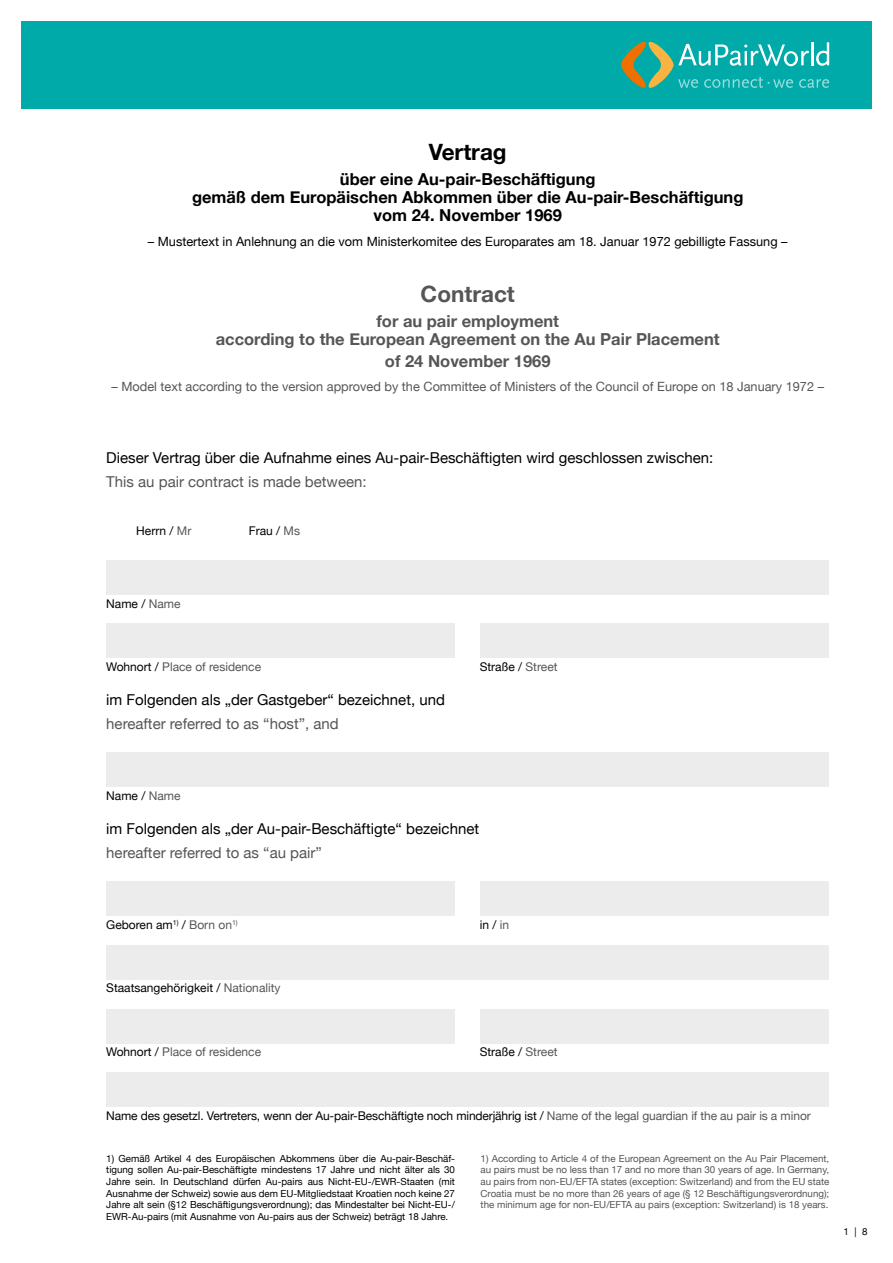
<style>
.page{position:relative;width:893px;height:1263px;background:#fff}
.page>*{position:absolute;margin:0;border:0;box-sizing:border-box;transform-origin:0 0}
.t1{font:700 22.5px "Helvetica Neue";color:#565656}
.t2{font:700 22.5px "Helvetica Neue";color:#000}
.t3{font:700 16.5px/18px "Helvetica Neue";color:#000;text-align:center}
.t4{font:700 16.5px/18px "Helvetica Neue";color:#565656;text-align:center}
.t5{font:15px "Helvetica Neue";color:#000}
.t6{font:15px "Helvetica Neue";color:#565656}
.t7{font:12.75px "Helvetica Neue";color:#565656}
.t8{font:12.75px "Helvetica Neue";color:#000}
.t9{font:12px "Helvetica Neue";letter-spacing:-.01em;color:#000}
.t10{font:12px "Helvetica Neue";color:#565656}
.t11{font:9.75px/11.7px "Helvetica Neue";color:#000;text-align:justify}
.t12{font:9.75px/11.7px "Helvetica Neue";color:#565656;text-align:justify}
.s1{color:#fff}
.s2{color:#565656}
.s3{color:#000}
</style>
<div class="page">
<div style="left:21px;top:21px;width:851px;height:87px;background:#00aaa8"></div>
<svg style="left:621px;top:41px;width:208px;height:47px"></svg>
<div style="left:106px;top:561px;width:722px;height:34px;background:#ececed"></div>
<div style="left:106px;top:624px;width:349px;height:34px;background:#ececed"></div>
<div style="left:480px;top:624px;width:348px;height:34px;background:#ececed"></div>
<div style="left:106px;top:753px;width:722px;height:34px;background:#ececed"></div>
<div style="left:106px;top:881px;width:349px;height:34px;background:#ececed"></div>
<div style="left:480px;top:881px;width:348px;height:34px;background:#ececed"></div>
<div style="left:106px;top:945px;width:722px;height:34px;background:#ececed"></div>
<div style="left:106px;top:1009px;width:349px;height:34px;background:#ececed"></div>
<div style="left:480px;top:1009px;width:348px;height:34px;background:#ececed"></div>
<div style="left:106px;top:1073px;width:722px;height:34px;background:#ececed"></div>
<h1 class="t2" style="left:429px;top:134px;width:79px">Vertrag</h1>
<h2 class="t3" style="left:192px;top:171px;width:553px">über eine Au-pair-Beschäftigung<br>gemäß dem Europäischen Abkommen über die Au-pair-Beschäftigung vom 24. November 1969</h2>
<h3 class="t8" style="left:148px;top:232px;width:641px">– Mustertext in Anlehnung an die vom Ministerkomitee des Europarates am 18. Januar 1972 gebilligte Fassung –</h3>
<h1 class="t1" style="left:421px;top:276px;width:96px">Contract</h1>
<h2 class="t4" style="left:216px;top:313px;width:505px">for au pair employment<br>according to the European Agreement on the Au Pair Placement</h2>
<h2 class="t4" style="left:385px;top:353px;width:167px">of 24 November 1969</h2>
<h3 class="t7" style="left:111px;top:378px;width:714px">– Model text according to the version approved by the Committee of Ministers of the Council of Europe on 18 January 1972 –</h3>
<h3 class="t5" style="left:106px;top:447px;width:608px">Dieser Vertrag über die Aufnahme eines Au-pair-Beschäftigten wird geschlossen zwischen:</h3>
<h3 class="t6" style="left:106px;top:471px;width:262px">This au pair contract is made between:</h3>
<p class="t9" style="left:104px;top:522px;width:89px"><span class="s1">❑</span> Herrn / <span class="s2">Mr</span></p>
<p class="t9" style="left:217px;top:522px;width:85px"><span class="s1">❑</span> Frau / <span class="s2">Ms</span></p>
<p class="t9" style="left:106px;top:595px;width:76px">Name / <span class="s2">Name</span></p>
<p class="t10" style="left:106px;top:658px;width:156px"><span class="s3">Wohnort /</span> Place of residence</p>
<p class="t9" style="left:480px;top:658px;width:79px">Straße / <span class="s2">Street</span></p>
<h3 class="t5" style="left:106px;top:689px;width:340px">im Folgenden als „der Gastgeber“ bezeichnet, und</h3>
<h3 class="t6" style="left:106px;top:713px;width:234px">hereafter referred to as “host”, and</h3>
<p class="t9" style="left:106px;top:787px;width:76px">Name / <span class="s2">Name</span></p>
<h3 class="t5" style="left:106px;top:818px;width:374px">im Folgenden als „der Au-pair-Beschäftigte“ bezeichnet</h3>
<h3 class="t6" style="left:106px;top:842px;width:217px">hereafter referred to as “au pair”</h3>
<p class="t9" style="left:106px;top:915px;width:133px">Geboren am<sup>1)</sup> / <span class="s2">Born on</span><sup>1)</sup></p>
<p class="t9" style="left:480px;top:915px;width:31px">in / <span class="s2">in</span></p>
<p class="t9" style="left:106px;top:979px;width:176px">Staatsangehörigkeit / <span class="s2">Nationality</span></p>
<p class="t10" style="left:106px;top:1043px;width:156px"><span class="s3">Wohnort /</span> Place of residence</p>
<p class="t9" style="left:480px;top:1043px;width:79px">Straße / <span class="s2">Street</span></p>
<p class="t9" style="left:106px;top:1107px;width:706px">Name des gesetzl. Vertreters, wenn der Au-pair-Beschäftigte noch minderjährig ist / <span class="s2">Name of the legal guardian if the au pair is a minor</span></p>
<p class="t11" style="left:106px;top:1153px;width:350px">1) Gemäß Artikel 4 des Europäischen Abkommens über die Au-pair-Beschäf&shy;tigung sollen Au-pair-Beschäftigte mindestens 17 Jahre und nicht älter als 30<br>Jahre sein. In Deutschland dürfen Au-pairs aus Nicht-EU-/EWR-Staaten (mit Ausnahme der Schweiz) sowie aus dem EU-Mitgliedstaat Kroatien noch keine 27<br>Jahre alt sein (§12 Beschäftigungsverordnung); das Mindestalter bei Nicht-EU-/ EWR-Au-pairs (mit Ausnahme von Au-pairs aus der Schweiz) beträgt 18 Jahre.</p>
<p class="t12" style="left:481px;top:1153px;width:350px">1) According to Article 4 of the European Agreement on the Au Pair Placement, au pairs must be no less than 17 and no more than 30 years of age. In Germany, au pairs from non-EU/EFTA states (exception: Switzerland) and from the EU state Croatia must be no more than 26 years of age (§ 12 Beschäftigungsverordnung); the minimum age for non-EU/EFTA au pairs (exception: Switzerland) is 18 years.</p>
<p class="t11" style="left:844px;top:1226px;width:25px">1 | 8</p>
</div>
